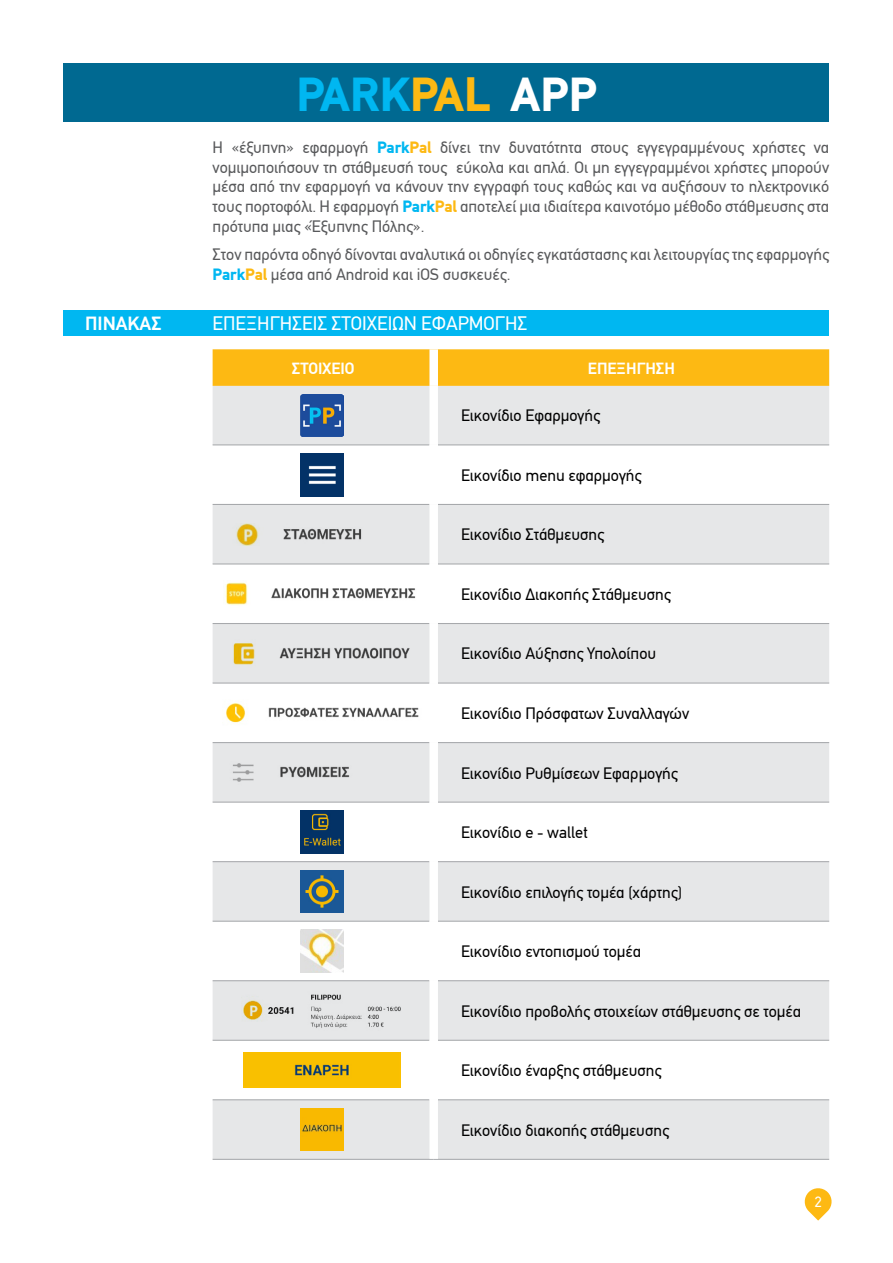
<style>
.page{position:relative;width:893px;height:1263px;background:#fff}
.page>*{position:absolute;margin:0;border:0;box-sizing:border-box;transform-origin:0 0}
.t1{font:900 48px "PF Din Text";letter-spacing:.01em;color:#00b7f1}
.t2{font:19.5px "PF Din Text";color:#fff}
.t3{font:700 19.5px "PF Din Text";color:#fff}
.t4{font:16.5px/19.8px "PF Din Text";color:#58595b;text-align:justify}
.t5{font:16.5px "PF Din Text";color:#000}
.t6{font:700 16.5px "PF Din Text";color:#fff}
.t7{font:15px "PF Din Text";color:#fff}
.s1{color:#fdb913}
.s2{color:#fff}
.s3{font-weight:900;color:#00b7f1}
.s4{font-weight:900;color:#fdb913}
</style>
<div class="page">
<svg style="left:804px;top:1188px;width:28px;height:32px"></svg>
<div style="left:64px;top:310px;width:765px;height:26px;background:#00b7f1"></div>
<div style="left:64px;top:64px;width:765px;height:58px;background:#006991"></div>
<div style="left:213px;top:349px;width:616px;height:37px;background:#fdb913"></div>
<div style="left:213px;top:386px;width:616px;height:773px;background:#e6e7e8"></div>
<svg style="left:213px;top:445px;width:616px;height:654px"></svg>
<svg style="left:438px;top:684px;width:391px;height:296px"></svg>
<hr style="left:213px;top:504px;width:216px;height:1px;background:#a7a9ac">
<hr style="left:438px;top:504px;width:391px;height:1px;background:#a7a9ac">
<hr style="left:213px;top:563px;width:216px;height:1px;background:#a7a9ac">
<hr style="left:438px;top:563px;width:391px;height:1px;background:#a7a9ac">
<hr style="left:213px;top:623px;width:216px;height:1px;background:#a7a9ac">
<hr style="left:438px;top:623px;width:391px;height:1px;background:#a7a9ac">
<hr style="left:213px;top:682px;width:216px;height:2px;background:#a7a9ac">
<hr style="left:438px;top:682px;width:391px;height:2px;background:#a7a9ac">
<hr style="left:213px;top:742px;width:216px;height:1px;background:#a7a9ac">
<hr style="left:438px;top:742px;width:391px;height:1px;background:#a7a9ac">
<hr style="left:213px;top:801px;width:216px;height:2px;background:#a7a9ac">
<hr style="left:438px;top:801px;width:391px;height:2px;background:#a7a9ac">
<hr style="left:213px;top:861px;width:216px;height:1px;background:#a7a9ac">
<hr style="left:438px;top:861px;width:391px;height:1px;background:#a7a9ac">
<hr style="left:213px;top:921px;width:216px;height:1px;background:#a7a9ac">
<hr style="left:438px;top:921px;width:391px;height:1px;background:#a7a9ac">
<hr style="left:213px;top:980px;width:216px;height:1px;background:#a7a9ac">
<hr style="left:438px;top:980px;width:391px;height:1px;background:#a7a9ac">
<hr style="left:213px;top:1040px;width:216px;height:1px;background:#a7a9ac">
<hr style="left:438px;top:1040px;width:391px;height:1px;background:#a7a9ac">
<hr style="left:213px;top:1099px;width:216px;height:1px;background:#a7a9ac">
<hr style="left:438px;top:1099px;width:391px;height:1px;background:#a7a9ac">
<hr style="left:213px;top:1159px;width:221px;height:1px;background:#a7a9ac">
<hr style="left:434px;top:1159px;width:395px;height:1px;background:#a7a9ac">
<hr style="left:213px;top:444px;width:216px;height:1px;background:#a7a9ac">
<hr style="left:438px;top:444px;width:391px;height:1px;background:#a7a9ac">
<div style="left:429px;top:386px;width:9px;height:59px;background:#fff"></div>
<div style="left:429px;top:445px;width:9px;height:59px;background:#fff"></div>
<div style="left:429px;top:504px;width:9px;height:60px;background:#fff"></div>
<div style="left:429px;top:564px;width:9px;height:59px;background:#fff"></div>
<div style="left:429px;top:623px;width:9px;height:60px;background:#fff"></div>
<div style="left:429px;top:683px;width:9px;height:60px;background:#fff"></div>
<div style="left:429px;top:743px;width:9px;height:59px;background:#fff"></div>
<div style="left:429px;top:802px;width:9px;height:60px;background:#fff"></div>
<div style="left:429px;top:862px;width:9px;height:59px;background:#fff"></div>
<div style="left:429px;top:921px;width:9px;height:60px;background:#fff"></div>
<div style="left:429px;top:981px;width:9px;height:59px;background:#fff"></div>
<div style="left:429px;top:1040px;width:9px;height:60px;background:#fff"></div>
<div style="left:429px;top:1100px;width:9px;height:59px;background:#fff"></div>
<div style="left:429px;top:349px;width:9px;height:37px;background:#fff"></div>
<img style="left:301px;top:394px;width:42px;height:43px">
<img style="left:301px;top:453px;width:42px;height:43px">
<img style="left:233px;top:523px;width:178px;height:22px">
<img style="left:224px;top:580px;width:197px;height:27px">
<img style="left:232px;top:639px;width:180px;height:28px">
<img style="left:223px;top:699px;width:198px;height:28px">
<img style="left:227px;top:758px;width:191px;height:29px">
<img style="left:301px;top:811px;width:42px;height:42px">
<img style="left:301px;top:870px;width:42px;height:43px">
<img style="left:301px;top:930px;width:42px;height:42px">
<img style="left:241px;top:986px;width:162px;height:49px">
<img style="left:244px;top:1053px;width:157px;height:34px">
<img style="left:301px;top:1108px;width:42px;height:43px">
<h1 class="t1" style="left:296px;top:66px;width:302px">PARK<span class="s1">PAL</span> <span class="s2">APP</span></h1>
<p class="t4" style="left:213px;top:137px;width:618px">Η «έξυπνη» εφαρμογή <span class="s3">Park</span><span class="s4">Pal</span> δίνει την δυνατότητα στους εγγεγραμμένους χρήστες να νομιμοποιήσουν τη στάθμευσή τους εύκολα και απλά. Οι μη εγγεγραμμένοι χρήστες μπορούν μέσα από την εφαρμογή να κάνουν την εγγραφή τους καθώς και να αυξήσουν το ηλεκτρονικό τους πορτοφόλι. Η εφαρμογή <span class="s3">Park</span><span class="s4">Pal</span> αποτελεί μια ιδιαίτερα καινοτόμο μέθοδο στάθμευσης στα πρότυπα μιας «Έξυπνης Πόλης».</p>
<p class="t4" style="left:213px;top:245px;width:618px">Στον παρόντα οδηγό δίνονται αναλυτικά οι οδηγίες εγκατάστασης και λειτουργίας της εφαρμογής<br><span class="s3">Park</span><span class="s4">Pal</span> μέσα από Αndroid και iOS συσκευές.</p>
<p class="t3" style="left:85px;top:312px;width:78px">ΠΙΝΑΚΑΣ</p>
<p class="t2" style="left:213px;top:312px;width:316px">ΕΠΕΞΗΓΗΣΕΙΣ ΣΤΟΙΧΕΙΩΝ ΕΦΑΡΜΟΓΗΣ</p>
<p class="t6" style="left:292px;top:358px;width:64px">ΣΤΟΙΧΕΙΟ</p>
<p class="t6" style="left:588px;top:358px;width:89px">ΕΠΕΞΗΓΗΣΗ</p>
<p class="t5" style="left:461px;top:406px;width:141px">Εικονίδιο Εφαρμογής</p>
<p class="t5" style="left:461px;top:466px;width:182px">Εικονίδιο menu εφαρμογής</p>
<p class="t5" style="left:461px;top:525px;width:145px">Εικονίδιο Στάθμευσης</p>
<p class="t5" style="left:461px;top:585px;width:211px">Εικονίδιο Διακοπής Στάθμευσης</p>
<p class="t5" style="left:461px;top:644px;width:197px">Εικονίδιο Αύξησης Υπολοίπου</p>
<p class="t5" style="left:461px;top:704px;width:230px">Εικονίδιο Πρόσφατων Συναλλαγών</p>
<p class="t5" style="left:461px;top:763px;width:219px">Εικονίδιο Ρυθμίσεων Εφαρμογής</p>
<p class="t5" style="left:461px;top:823px;width:128px">Εικονίδιο e - wallet</p>
<p class="t5" style="left:461px;top:882px;width:223px">Εικονίδιο επιλογής τομέα (χάρτης)</p>
<p class="t5" style="left:461px;top:942px;width:182px">Εικονίδιο εντοπισμού τομέα</p>
<p class="t5" style="left:461px;top:1001px;width:342px">Εικονίδιο προβολής στοιχείων στάθμευσης σε τομέα</p>
<p class="t5" style="left:461px;top:1061px;width:202px">Εικονίδιο έναρξης στάθμευσης</p>
<p class="t5" style="left:461px;top:1120px;width:210px">Εικονίδιο διακοπής στάθμευσης</p>
<p class="t7" style="left:815px;top:1193px;width:8px">2</p>
</div>
